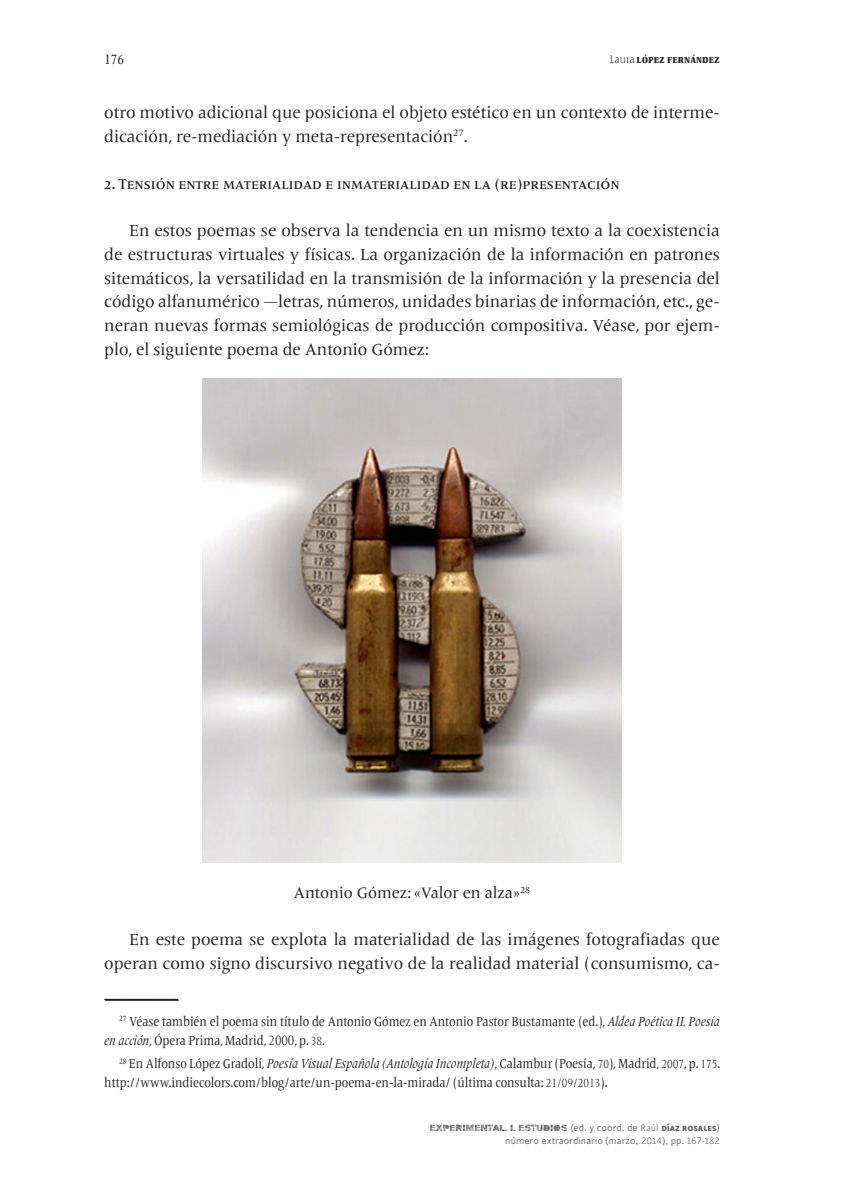
<style>
.page{position:relative;width:844px;height:1191px;background:#fff}
.page>*{position:absolute;margin:0;border:0;box-sizing:border-box;transform-origin:0 0}
.t1{font:16.62px/23.6px "Frutiger Serif LT Pro";color:#231f20}
.t2{font:15.75px "Frutiger Serif LT Pro";color:#231f20}
.t3{font:500 14.88px "Frutiger Serif LT Pro";color:#231f20}
.t4{font:condensed 14px "Frutiger Serif LT Pro";color:#231f20}
.t5{font:condensed 13.65px/18.7px "Frutiger Serif LT Pro";color:#231f20}
.t6{font:11.38px "Frutiger Serif LT Pro Hvy Cn";color:#231f20}
.t7{font:10.5px "Cinta";color:#636366}
.t8{font:8.75px "F Neural";color:#636366}
.s1{font-family:"Frutiger Serif LT Pro";font-weight:300;font-stretch:condensed}
.s2{font-style:italic}
.s3{font-weight:300;font-size:14px;color:#1a171b}
.s4{font-weight:300;font-size:12.25px;color:#1a171b}
.s5{font-family:"Cinta";font-size:10.5px}
.s6{font-family:"Cinta";font-weight:300;font-size:10.5px}
.s7{font-family:"Cinta";font-weight:800;font-size:10.5px}
.s8{font-weight:300}
</style>
<div class="page">
<svg style="left:104px;top:998px;width:75px;height:3px"></svg>
<img style="left:202px;top:378px;width:419px;height:484px">
<p class="t4" style="left:104px;top:51px;width:21px">176</p>
<p class="t6" style="left:609px;top:52px;width:111px"><span class="s1">Laura</span> lópez fernández</p>
<p class="t1" style="left:104px;top:101px;width:617px">otro motivo adicional que posiciona el objeto estético en un contexto de interme&shy;dicación, re-mediación y meta-representación<sup>27</sup>.</p>
<p class="t3" style="left:104px;top:175px;width:516px">2. Tensión entre materialidad e inmaterialidad en la (re)presentación</p>
<p class="t1" style="left:104px;top:219px;width:617px;text-align:justify;text-indent:25px">En estos poemas se observa la tendencia en un mismo texto a la coexistencia de estructuras virtuales y físicas. La organización de la información en patrones sitemáticos, la versatilidad en la transmisión de la información y la presencia del código alfanumérico —letras, números, unidades binarias de información, etc., ge&shy;neran nuevas formas semiológicas de producción compositiva. Véase, por ejem&shy;plo, el siguiente poema de Antonio Gómez:</p>
<p class="t2" style="left:294px;top:883px;width:238px">Antonio Gómez: «Valor en alza»<sup>28</sup></p>
<p class="t1" style="left:104px;top:928px;width:617px;text-align:right">En este poema se explota la materialidad de las imágenes fotografiadas que operan como signo discursivo negativo de la realidad material (consumismo, ca-</p>
<p class="t5" style="left:104px;top:1011px;width:617px;text-indent:15px"><sup>27</sup> Véase también el poema sin título de Antonio Gómez en Antonio Pastor Bustamante (ed.), <span class="s2">Aldea Poética II. Poesía en acción</span>, Ópera Prima, Madrid, <span class="s3">2000</span>, p. <span class="s4">38</span>.</p>
<p class="t5" style="left:104px;top:1054px;width:617px;text-indent:15px"><sup>28</sup> En Alfonso López Gradolí, <span class="s2">Poesía Visual Española (Antología Incompleta)</span>, Calambur (Poesía, <span class="s4">70</span>), Madrid, <span class="s4">2007</span>, p. <span class="s4">175</span>. http://www.indiecolors.com/blog/arte/un-poema-en-la-mirada/ (última consulta: <span class="s4">21/09/2013</span>).</p>
<p class="t8" style="left:430px;top:1123px;width:291px">EXPERIMENTAL. I. ESTUDIOS <span class="s5">(ed. y coord. de</span> <span class="s6">Raúl</span> <span class="s7">díaz rosales</span><span class="s5">)</span></p>
<p class="t7" style="left:505px;top:1134px;width:216px">número extraordinario (marzo, <span class="s8">2014</span>), pp. <span class="s8">167-182</span></p>
</div>
